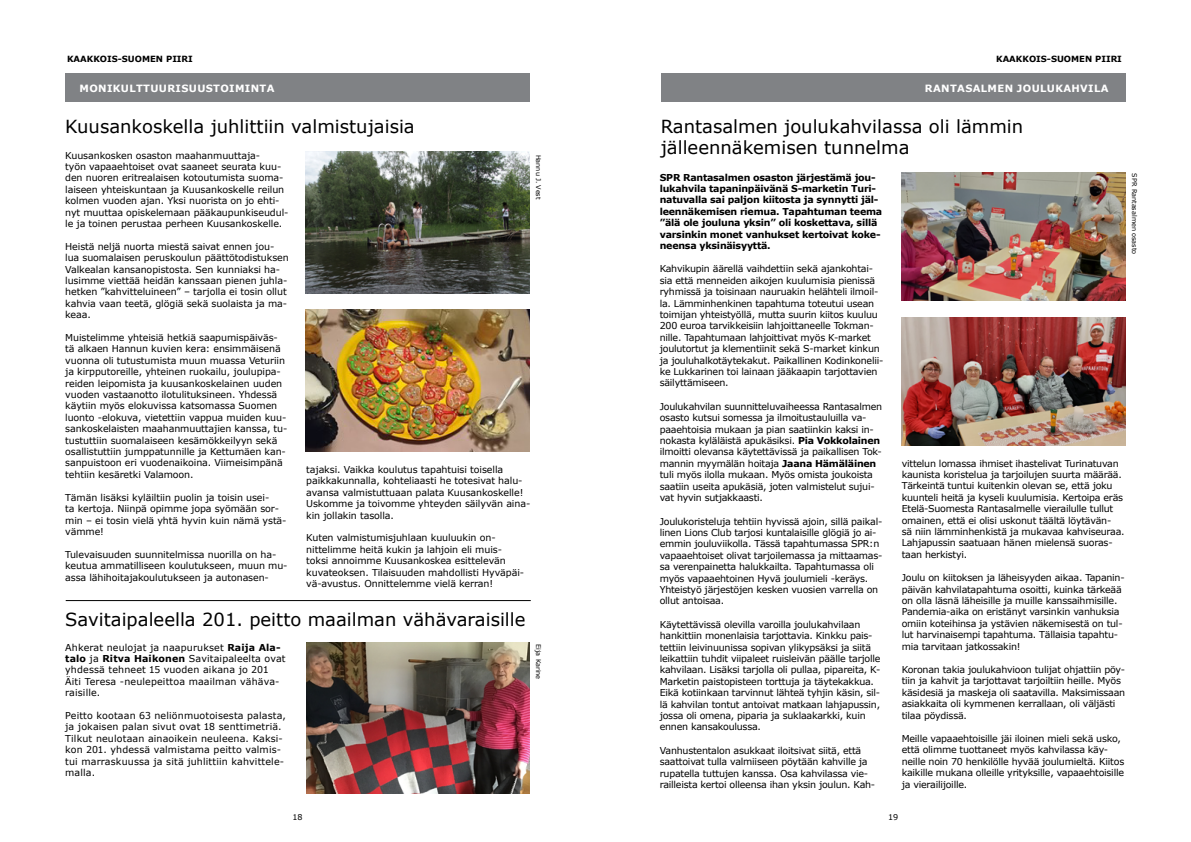
<style>
.page{position:relative;width:1191px;height:842px;background:#fff}
.page>*{position:absolute;margin:0;border:0;box-sizing:border-box;transform-origin:0 0}
.t1{font:18px/21.6px "Verdana";color:#000}
.t2{font:700 10px "Verdana";letter-spacing:.035em;color:#fff}
.t3{font:9.5px/11.4px "Verdana";letter-spacing:-.025em;color:#000}
.t4{font:9.5px/11.4px "Verdana";letter-spacing:.015em;color:#000}
.t5{font:700 9.5px/11.4px "Verdana";letter-spacing:-.025em;color:#000}
.t6{font:700 8.5px "Verdana";color:#000}
.t7{font:8px "Verdana";color:#000}
.t8{font:6.5px "Verdana";color:#000}
.s1{font-weight:700}
</style>
<div class="page">
<div style="left:65px;top:74px;width:465px;height:28px;background:#808285"></div>
<img style="left:306px;top:152px;width:224px;height:141px">
<img style="left:306px;top:310px;width:224px;height:141px">
<div style="left:660px;top:74px;width:465px;height:28px;background:#808285"></div>
<img style="left:901px;top:173px;width:224px;height:127px">
<img style="left:901px;top:317px;width:224px;height:128px">
<img style="left:306px;top:642px;width:224px;height:152px">
<hr style="left:66px;top:600px;width:465px;height:1px;background:#000">
<p class="t6" style="left:67px;top:53px;width:127px">KAAKKOIS-SUOMEN PIIRI</p>
<p class="t2" style="left:80px;top:81px;width:196px">MONIKULTTUURISUUSTOIMINTA</p>
<h1 class="t1" style="left:65px;top:116px;width:351px">Kuusankoskella juhlittiin valmistujaisia</h1>
<p class="t3" style="left:65px;top:149px;width:225px">Kuusankosken osaston maahanmuuttaja-<br>työn vapaaehtoiset ovat saaneet seurata kuu&shy;den nuoren eritrealaisen kotoutumista suoma&shy;laiseen yhteiskuntaan ja Kuusankoskelle reilun kolmen vuoden ajan. Yksi nuorista on jo ehti&shy;nyt muuttaa opiskelemaan pääkaupunkiseudul&shy;le ja toinen perustaa perheen Kuusankoskelle.</p>
<p class="t3" style="left:65px;top:241px;width:225px">Heistä neljä nuorta miestä saivat ennen jou&shy;lua suomalaisen peruskoulun päättötodistuksen Valkealan kansanopistosta. Sen kunniaksi ha&shy;lusimme viettää heidän kanssaan pienen juhla&shy;hetken ”kahvitteluineen” – tarjolla ei tosin ollut kahvia vaan teetä, glögiä sekä suolaista ja ma&shy;keaa.</p>
<p class="t3" style="left:65px;top:332px;width:224px">Muistelimme yhteisiä hetkiä saapumispäiväs&shy;tä alkaen Hannun kuvien kera: ensimmäisenä vuonna oli tutustumista muun muassa Veturiin ja kirpputoreille, yhteinen ruokailu, joulupipa&shy;reiden leipomista ja kuusankoskelainen uuden vuoden vastaanotto ilotulituksineen. Yhdessä käytiin myös elokuvissa katsomassa Suomen luonto -elokuva, vietettiin vappua muiden kuu&shy;sankoskelaisten maahanmuuttajien kanssa, tu&shy;tustuttiin suomalaiseen kesämökkeilyyn sekä osallistuttiin jumppatunnille ja Kettumäen kan&shy;sanpuistoon eri vuodenaikoina. Viimeisimpänä tehtiin kesäretki Valamoon.</p>
<p class="t3" style="left:65px;top:491px;width:223px">Tämän lisäksi kyläiltiin puolin ja toisin usei-<br>ta kertoja. Niinpä opimme jopa syömään sor&shy;min – ei tosin vielä yhtä hyvin kuin nämä ystä&shy;vämme!</p>
<p class="t3" style="left:65px;top:548px;width:224px">Tulevaisuuden suunnitelmissa nuorilla on ha&shy;keutua ammatilliseen koulutukseen, muun mu&shy;assa lähihoitajakoulutukseen ja autonasen-</p>
<p class="t8" style="left:543px;top:154px;width:46px;rotate:90deg">Hannu J. Vest</p>
<p class="t3" style="left:306px;top:464px;width:225px">tajaksi. Vaikka koulutus tapahtuisi toisella paikkakunnalla, kohteliaasti he totesivat halu&shy;avansa valmistuttuaan palata Kuusankoskelle!<br>Uskomme ja toivomme yhteyden säilyvän aina&shy;kin jollakin tasolla.</p>
<p class="t3" style="left:306px;top:532px;width:219px">Kuten valmistumisjuhlaan kuuluukin on&shy;nittelimme heitä kukin ja lahjoin eli muis&shy;toksi annoimme Kuusankoskea esittelevän kuvateoksen. Tilaisuuden mahdollisti Hyväpäi&shy;vä-avustus. Onnittelemme vielä kerran!</p>
<h1 class="t1" style="left:65px;top:608px;width:462px">Savitaipaleella 201. peitto maailman vähävaraisille</h1>
<p class="t4" style="left:65px;top:641px;width:222px">Ahkerat neulojat ja naapurukset <span class="s1">Raija Ala&shy;talo</span> ja <span class="s1">Ritva Haikonen</span> Savitaipaleelta ovat yhdessä tehneet 15 vuoden aikana jo 201<br>Äiti Teresa -neulepeittoa maailman vähäva&shy;raisille.</p>
<p class="t4" style="left:65px;top:710px;width:222px">Peitto kootaan 63 neliönmuotoisesta palasta, ja jokaisen palan sivut ovat 18 senttimetriä.<br>Tilkut neulotaan ainaoikein neuleena. Kaksi&shy;kon 201. yhdessä valmistama peitto valmis&shy;tui marraskuussa ja sitä juhlittiin kahvittele&shy;malla.</p>
<p class="t8" style="left:543px;top:644px;width:37px;rotate:90deg">Eija Karine</p>
<p class="t6" style="left:996px;top:53px;width:127px">KAAKKOIS-SUOMEN PIIRI</p>
<p class="t2" style="left:925px;top:81px;width:185px">RANTASALMEN JOULUKAHVILA</p>
<h1 class="t1" style="left:660px;top:115px;width:364px">Rantasalmen joulukahvilassa oli lämmin jälleennäkemisen tunnelma</h1>
<p class="t5" style="left:660px;top:171px;width:224px">SPR Rantasalmen osaston järjestämä jou&shy;lukahvila tapaninpäivänä S-marketin Turi&shy;natuvalla sai paljon kiitosta ja synnytti jäl&shy;leennäkemisen riemua. Tapahtuman teema ”älä ole jouluna yksin” oli koskettava, sillä varsinkin monet vanhukset kertoivat koke&shy;neensa yksinäisyyttä.</p>
<p class="t3" style="left:660px;top:263px;width:225px">Kahvikupin äärellä vaihdettiin sekä ajankohtai&shy;sia että menneiden aikojen kuulumisia pienissä ryhmissä ja toisinaan nauruakin helähteli ilmoil&shy;la. Lämminhenkinen tapahtuma toteutui usean toimijan yhteistyöllä, mutta suurin kiitos kuuluu 200 euroa tarvikkeisiin lahjoittaneelle Tokman&shy;nille. Tapahtumaan lahjoittivat myös K-market joulutortut ja klementiinit sekä S-market kinkun ja jouluhalkotäytekakut. Paikallinen Kodinkonelii&shy;ke Lukkarinen toi lainaan jääkaapin tarjottavien säilyttämiseen.</p>
<p class="t3" style="left:660px;top:401px;width:224px">Joulukahvilan suunnitteluvaiheessa Rantasalmen osasto kutsui somessa ja ilmoitustauluilla va&shy;paaehtoisia mukaan ja pian saatiinkin kaksi in&shy;nokasta kyläläistä apukäsiksi. <span class="s1">Pia Vokkolainen </span>ilmoitti olevansa käytettävissä ja paikallisen Tok&shy;mannin myymälän hoitaja <span class="s1">Jaana Hämäläinen </span>tuli myös ilolla mukaan. Myös omista joukoista saatiin useita apukäsiä, joten valmistelut sujui&shy;vat hyvin sutjakkaasti.</p>
<p class="t3" style="left:660px;top:515px;width:224px">Joulukoristeluja tehtiin hyvissä ajoin, sillä paikal&shy;linen Lions Club tarjosi kuntalaisille glögiä jo ai&shy;emmin jouluviikolla. Tässä tapahtumassa SPR:n vapaaehtoiset olivat tarjoilemassa ja mittaamas&shy;sa verenpainetta halukkailta. Tapahtumassa oli myös vapaaehtoinen Hyvä joulumieli -keräys.<br>Yhteistyö järjestöjen kesken vuosien varrella on ollut antoisaa.</p>
<p class="t3" style="left:660px;top:618px;width:222px">Käytettävissä olevilla varoilla joulukahvilaan hankittiin monenlaisia tarjottavia. Kinkku pais&shy;tettiin leivinuunissa sopivan ylikypsäksi ja siitä leikattiin tuhdit viipaleet ruisleivän päälle tarjolle kahvilaan. Lisäksi tarjolla oli pullaa, pipareita, K-Marketin paistopisteen torttuja ja täytekakkua.<br>Eikä kotiinkaan tarvinnut lähteä tyhjin käsin, sil&shy;lä kahvilan tontut antoivat matkaan lahjapussin, jossa oli omena, piparia ja suklaakarkki, kuin ennen kansakoulussa.</p>
<p class="t3" style="left:660px;top:744px;width:217px">Vanhustentalon asukkaat iloitsivat siitä, että saattoivat tulla valmiiseen pöytään kahville ja rupatella tuttujen kanssa. Osa kahvilassa vie&shy;railleista kertoi olleensa ihan yksin joulun. Kah-</p>
<p class="t8" style="left:1139px;top:173px;width:82px;rotate:90deg">SPR Rantasalmen osasto</p>
<p class="t3" style="left:901px;top:457px;width:224px">vittelun lomassa ihmiset ihastelivat Turinatuvan kaunista koristelua ja tarjoilujen suurta määrää.<br>Tärkeintä tuntui kuitenkin olevan se, että joku kuunteli heitä ja kyseli kuulumisia. Kertoipa eräs Etelä-Suomesta Rantasalmelle vierailulle tullut omainen, että ei olisi uskonut täältä löytävän-<br>sä niin lämminhenkistä ja mukavaa kahviseuraa.<br>Lahjapussin saatuaan hänen mielensä suoras&shy;taan herkistyi.</p>
<p class="t3" style="left:901px;top:572px;width:224px">Joulu on kiitoksen ja läheisyyden aikaa. Tapanin&shy;päivän kahvilatapahtuma osoitti, kuinka tärkeää on olla läsnä läheisille ja muille kanssaihmisille.<br>Pandemia-aika on eristänyt varsinkin vanhuksia omiin koteihinsa ja ystävien näkemisestä on tul&shy;lut harvinaisempi tapahtuma. Tällaisia tapahtu&shy;mia tarvitaan jatkossakin!</p>
<p class="t3" style="left:901px;top:664px;width:225px">Koronan takia joulukahvioon tulijat ohjattiin pöy&shy;tiin ja kahvit ja tarjottavat tarjoiltiin heille. Myös käsidesiä ja maskeja oli saatavilla. Maksimissaan asiakkaita oli kymmenen kerrallaan, oli väljästi tilaa pöydissä.</p>
<p class="t3" style="left:901px;top:733px;width:224px">Meille vapaaehtoisille jäi iloinen mieli sekä usko, että olimme tuottaneet myös kahvilassa käy&shy;neille noin 70 henkilölle hyvää joulumieltä. Kiitos kaikille mukana olleille yrityksille, vapaaehtoisille ja vierailijoille.</p>
<p class="t7" style="left:292px;top:812px;width:12px">18</p>
<p class="t7" style="left:888px;top:812px;width:12px">19</p>
</div>
